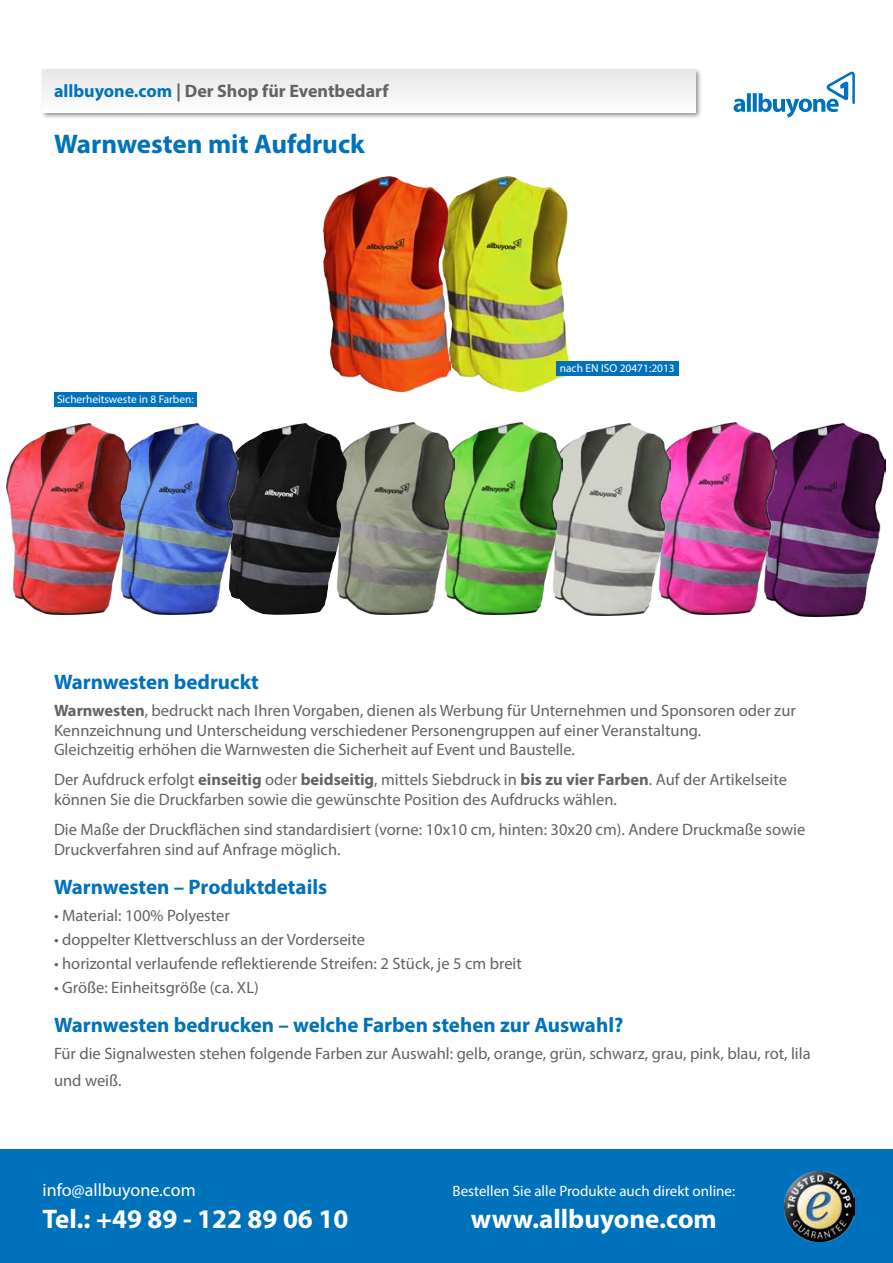
<style>
.page{position:relative;width:893px;height:1263px;background:#fff}
.page>*{position:absolute;margin:0;border:0;box-sizing:border-box;transform-origin:0 0}
.t1{font:700 27px "Myriad Pro";color:#fff}
.t2{font:700 27px "Myriad Pro";color:#0072bc}
.t3{font:700 21px "Myriad Pro";color:#0072bc}
.t4{font:700 18px "Myriad Pro";color:#636366}
.t5{font:18px "Myriad Pro";color:#fff}
.t6{font:16.5px/19.8px "Myriad Pro";color:#636366}
.t7{font:15px "Myriad Pro";color:#fff}
.t8{font:11.4px "Myriad Pro";color:#fff}
.s1{color:#0072bc}
.s2{font-weight:700}
</style>
<div class="page">
<svg style="left:733px;top:72px;width:122px;height:46px"></svg>
<div style="left:40px;top:67px;width:662px;height:52px;background:#231f20;opacity:.5"></div>
<div style="left:43px;top:70px;width:652px;height:42px;background:#f1f2f3"></div>
<div style="left:0;top:1149px;width:893px;height:114px;background:#0072bc"></div>
<img style="left:784px;top:1171px;width:71px;height:70px">
<img style="left:776px;top:423px;width:109px;height:194px">
<img style="left:450px;top:177px;width:120px;height:215px">
<img style="left:671px;top:423px;width:105px;height:192px">
<img style="left:563px;top:423px;width:108px;height:192px">
<img style="left:455px;top:423px;width:108px;height:192px">
<img style="left:347px;top:423px;width:108px;height:192px">
<img style="left:239px;top:423px;width:108px;height:192px">
<img style="left:131px;top:423px;width:108px;height:192px">
<img style="left:6px;top:423px;width:125px;height:192px">
<div style="left:556px;top:361px;width:122px;height:14px;background:#0072bc"></div>
<div style="left:54px;top:392px;width:143px;height:14px;background:#0072bc"></div>
<img style="left:323px;top:177px;width:127px;height:215px">
<p class="t4" style="left:54px;top:79px;width:336px"><span class="s1">allbuyone.com</span> | Der Shop für Eventbedarf</p>
<h1 class="t2" style="left:54px;top:126px;width:312px">Warnwesten mit Aufdruck</h1>
<p class="t8" style="left:57px;top:392px;width:138px">Sicherheitsweste in 8 Farben:</p>
<p class="t8" style="left:560px;top:362px;width:117px">nach EN ISO 20471:2013</p>
<p class="t3" style="left:54px;top:668px;width:206px">Warnwesten bedruckt</p>
<p class="t6" style="left:54px;top:700px;width:743px"><span class="s2">Warnwesten</span>, bedruckt nach Ihren Vorgaben, dienen als Werbung für Unternehmen und Sponsoren oder zur<br>Kennzeichnung und Unterscheidung verschiedener Personengruppen auf einer Veranstaltung.<br>Gleichzeitig erhöhen die Warnwesten die Sicherheit auf Event und Baustelle.</p>
<p class="t6" style="left:54px;top:770px;width:734px">Der Aufdruck erfolgt <span class="s2">einseitig</span> oder <span class="s2">beidseitig</span>, mittels Siebdruck in <span class="s2">bis zu vier Farben</span>. Auf der Artikelseite können Sie die Druckfarben sowie die gewünschte Position des Aufdrucks wählen.</p>
<p class="t6" style="left:54px;top:819px;width:753px">Die Maße der Druckflächen sind standardisiert (vorne: 10x10 cm, hinten: 30x20 cm). Andere Druckmaße sowie<br>Druckverfahren sind auf Anfrage möglich.</p>
<p class="t3" style="left:54px;top:873px;width:275px">Warnwesten – Produktdetails</p>
<p class="t6" style="left:54px;top:905px;width:177px">• Material: 100% Polyester</p>
<p class="t6" style="left:54px;top:929px;width:313px">• doppelter Klettverschluss an der Vorderseite</p>
<p class="t6" style="left:54px;top:953px;width:469px">• horizontal verlaufende reflektierende Streifen: 2 Stück, je 5 cm breit</p>
<p class="t6" style="left:54px;top:977px;width:206px">• Größe: Einheitsgröße (ca. XL)</p>
<p class="t3" style="left:54px;top:1011px;width:571px">Warnwesten bedrucken – welche Farben stehen zur Auswahl?</p>
<p class="t6" style="left:54px;top:1040px;width:758px;line-height:27px">Für die Signalwesten stehen folgende Farben zur Auswahl: gelb, orange, grün, schwarz, grau, pink, blau, rot, lila und weiß.</p>
<p class="t5" style="left:43px;top:1178px;width:155px">info@allbuyone.com</p>
<p class="t7" style="left:453px;top:1181px;width:284px">Bestellen Sie alle Produkte auch direkt online:</p>
<h1 class="t1" style="left:43px;top:1201px;width:307px">Tel.: +49 89 - 122 89 06 10</h1>
<h1 class="t1" style="left:471px;top:1201px;width:247px">www.allbuyone.com</h1>
</div>
